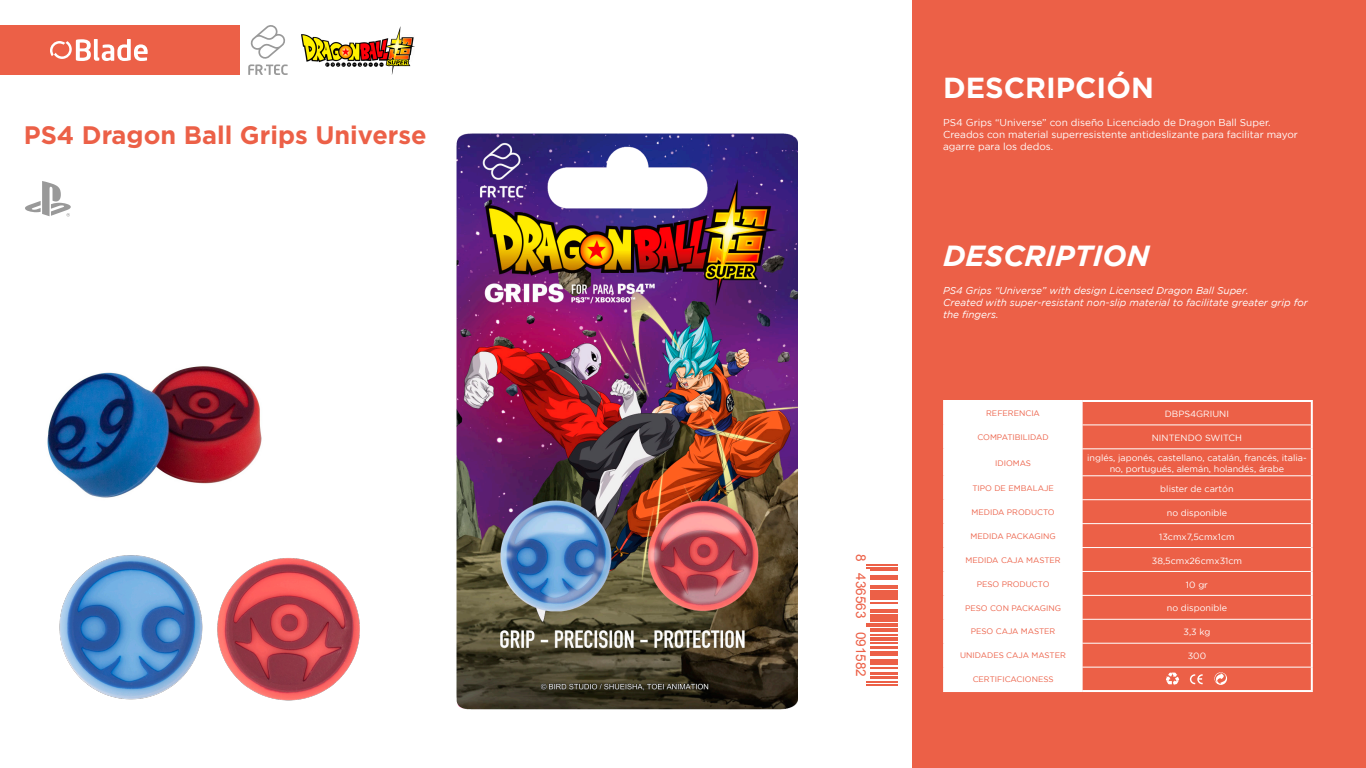
<style>
.page{position:relative;width:1366px;height:768px;background:#fff}
.page>*{position:absolute;margin:0;border:0;box-sizing:border-box;transform-origin:0 0}
.t1{font:700 29px "Gotham";color:#fff}
.t2{font:italic 700 29px "Gotham";color:#fff}
.t3{font:700 25.3px "Gotham";color:#ec6047}
.t4{font:13.6px "Arial";color:#ec6047}
.t5{font:10px/12px "Gotham";color:#fff}
.t6{font:italic 10px/12px "Gotham";color:#fff}
.t7{font:9px/10.8px "Gotham";color:#fff;text-align:center}
.t8{font:8px "Gotham";color:#ec6047}
</style>
<div class="page">
<div style="left:0;top:25px;width:239px;height:50px;background:#ec6047"></div>
<svg style="left:50px;top:39px;width:98px;height:22px"></svg>
<div style="left:912px;top:0;width:454px;height:768px;background:#ec6047"></div>
<img style="left:59px;top:555px;width:301px;height:146px">
<img style="left:456px;top:133px;width:342px;height:577px">
<hr style="left:1082px;top:449px;width:229px;height:1px;background:#fff">
<hr style="left:1082px;top:476px;width:229px;height:1px;background:#fff">
<hr style="left:1082px;top:499px;width:229px;height:1px;background:#fff">
<hr style="left:1082px;top:523px;width:229px;height:1px;background:#fff">
<hr style="left:1082px;top:547px;width:229px;height:1px;background:#fff">
<hr style="left:1082px;top:571px;width:229px;height:1px;background:#fff">
<hr style="left:1082px;top:595px;width:229px;height:1px;background:#fff">
<hr style="left:1082px;top:619px;width:229px;height:1px;background:#fff">
<hr style="left:1082px;top:643px;width:229px;height:1px;background:#fff">
<hr style="left:1082px;top:667px;width:229px;height:1px;background:#fff">
<div style="left:945px;top:402px;width:138px;height:288px;background:#fff"></div>
<hr style="left:943px;top:400px;width:139px;height:2px;background:#fff">
<hr style="left:943px;top:402px;width:2px;height:23px;background:#fff">
<hr style="left:1082px;top:400px;width:231px;height:2px;background:#fff">
<hr style="left:1311px;top:402px;width:2px;height:23px;background:#fff">
<hr style="left:943px;top:425px;width:2px;height:24px;background:#fff">
<hr style="left:1311px;top:425px;width:2px;height:24px;background:#fff">
<hr style="left:943px;top:449px;width:2px;height:27px;background:#fff">
<hr style="left:1311px;top:449px;width:2px;height:27px;background:#fff">
<hr style="left:943px;top:476px;width:2px;height:24px;background:#fff">
<hr style="left:1311px;top:476px;width:2px;height:24px;background:#fff">
<hr style="left:943px;top:500px;width:2px;height:24px;background:#fff">
<hr style="left:1311px;top:500px;width:2px;height:24px;background:#fff">
<hr style="left:943px;top:524px;width:2px;height:24px;background:#fff">
<hr style="left:1311px;top:524px;width:2px;height:24px;background:#fff">
<hr style="left:943px;top:548px;width:2px;height:23px;background:#fff">
<hr style="left:1311px;top:548px;width:2px;height:23px;background:#fff">
<hr style="left:943px;top:571px;width:2px;height:24px;background:#fff">
<hr style="left:1311px;top:571px;width:2px;height:24px;background:#fff">
<hr style="left:943px;top:595px;width:2px;height:24px;background:#fff">
<hr style="left:1311px;top:595px;width:2px;height:24px;background:#fff">
<hr style="left:943px;top:619px;width:2px;height:24px;background:#fff">
<hr style="left:1311px;top:619px;width:2px;height:24px;background:#fff">
<hr style="left:943px;top:643px;width:2px;height:24px;background:#fff">
<hr style="left:1311px;top:643px;width:2px;height:24px;background:#fff">
<hr style="left:943px;top:667px;width:2px;height:23px;background:#fff">
<hr style="left:1311px;top:667px;width:2px;height:23px;background:#fff">
<hr style="left:943px;top:690px;width:139px;height:2px;background:#fff">
<hr style="left:1082px;top:690px;width:231px;height:2px;background:#fff">
<hr style="left:945px;top:425px;width:137px;height:1px;background:#fff">
<hr style="left:1082px;top:425px;width:229px;height:1px;background:#fff">
<svg style="left:248px;top:25px;width:40px;height:50px"></svg>
<svg style="left:1190px;top:674px;width:13px;height:10px"></svg>
<svg style="left:1166px;top:673px;width:13px;height:12px"></svg>
<svg style="left:1214px;top:672px;width:13px;height:13px"></svg>
<img style="left:301px;top:27px;width:113px;height:48px">
<svg style="left:25px;top:181px;width:46px;height:36px"></svg>
<hr style="left:866px;top:565px;width:31px;height:1px;background:#ec6047">
<hr style="left:866px;top:567px;width:31px;height:1px;background:#ec6047">
<svg style="left:870px;top:570px;width:27px;height:1px"></svg>
<hr style="left:870px;top:575px;width:27px;height:2px;background:#ec6047">
<svg style="left:870px;top:579px;width:27px;height:7px"></svg>
<hr style="left:870px;top:587px;width:27px;height:2px;background:#ec6047">
<div style="left:870px;top:590px;width:27px;height:5px;background:#ec6047"></div>
<hr style="left:870px;top:596px;width:27px;height:4px;background:#ec6047">
<svg style="left:870px;top:603px;width:27px;height:10px"></svg>
<div style="left:870px;top:614px;width:27px;height:5px;background:#ec6047"></div>
<svg style="left:870px;top:621px;width:27px;height:1px"></svg>
<hr style="left:866px;top:623px;width:31px;height:1px;background:#ec6047">
<hr style="left:866px;top:626px;width:31px;height:1px;background:#ec6047">
<hr style="left:870px;top:628px;width:27px;height:4px;background:#ec6047">
<svg style="left:870px;top:635px;width:27px;height:1px"></svg>
<hr style="left:870px;top:637px;width:27px;height:4px;background:#ec6047">
<svg style="left:870px;top:642px;width:27px;height:1px"></svg>
<hr style="left:870px;top:646px;width:27px;height:3px;background:#ec6047">
<hr style="left:870px;top:651px;width:27px;height:3px;background:#ec6047">
<svg style="left:870px;top:655px;width:27px;height:1px"></svg>
<hr style="left:870px;top:659px;width:27px;height:3px;background:#ec6047">
<svg style="left:870px;top:664px;width:27px;height:5px"></svg>
<hr style="left:870px;top:673px;width:27px;height:2px;background:#ec6047">
<hr style="left:870px;top:676px;width:27px;height:3px;background:#ec6047">
<hr style="left:866px;top:682px;width:31px;height:1px;background:#ec6047">
<hr style="left:866px;top:684px;width:31px;height:1px;background:#ec6047">
<img style="left:47px;top:366px;width:215px;height:132px">
<p class="t3" style="left:24px;top:120px;width:404px">PS4 Dragon Ball Grips Universe</p>
<h3 class="t4" style="left:870px;top:554px;width:125px;rotate:90deg">8 436563 091582</h3>
<p class="t1" style="left:943px;top:71px;width:212px">DESCRIPCIÓN</p>
<p class="t5" style="left:943px;top:116px;width:329px">PS4 Grips “Universe” con diseño Licenciado de Dragon Ball Super.</p>
<p class="t5" style="left:943px;top:128px;width:356px">Creados con material superresistente antideslizante para facilitar mayor agarre para los dedos.</p>
<p class="t2" style="left:943px;top:239px;width:208px">DESCRIPTION</p>
<p class="t6" style="left:943px;top:285px;width:307px">PS4 Grips “Universe” with design Licensed Dragon Ball Super.</p>
<p class="t6" style="left:943px;top:297px;width:366px">Created with super-resistant non-slip material to facilitate greater grip for the fingers.</p>
<p class="t8" style="left:986px;top:409px;width:55px">REFERENCIA</p>
<p class="t7" style="left:1165px;top:408px;width:66px">DBPS4GRIUNI</p>
<p class="t8" style="left:977px;top:433px;width:73px">COMPATIBILIDAD</p>
<p class="t7" style="left:1152px;top:432px;width:92px">NINTENDO SWITCH</p>
<p class="t8" style="left:995px;top:458px;width:37px">IDIOMAS</p>
<p class="t7" style="left:1087px;top:452px;width:221px">inglés, japonés, castellano, catalán, francés, italia&shy;no, portugués, alemán, holandés, árabe</p>
<p class="t8" style="left:972px;top:484px;width:83px">TIPO DE EMBALAJE</p>
<p class="t7" style="left:1160px;top:483px;width:75px">blister de cartón</p>
<p class="t8" style="left:971px;top:508px;width:85px">MEDIDA PRODUCTO</p>
<p class="t7" style="left:1167px;top:507px;width:62px">no disponible</p>
<p class="t8" style="left:971px;top:532px;width:87px">MEDIDA PACKAGING</p>
<p class="t7" style="left:1159px;top:531px;width:77px">13cmx7,5cmx1cm</p>
<p class="t8" style="left:966px;top:555px;width:97px">MEDIDA CAJA MASTER</p>
<p class="t7" style="left:1152px;top:555px;width:92px">38,5cmx26cmx31cm</p>
<p class="t8" style="left:977px;top:579px;width:74px">PESO PRODUCTO</p>
<p class="t7" style="left:1186px;top:579px;width:23px">10 gr</p>
<p class="t8" style="left:965px;top:603px;width:97px">PESO CON PACKAGING</p>
<p class="t7" style="left:1167px;top:603px;width:62px">no disponible</p>
<p class="t8" style="left:971px;top:627px;width:86px">PESO CAJA MASTER</p>
<p class="t7" style="left:1184px;top:627px;width:28px">3,3 kg</p>
<p class="t8" style="left:960px;top:651px;width:107px">UNIDADES CAJA MASTER</p>
<p class="t7" style="left:1188px;top:651px;width:20px">300</p>
<p class="t8" style="left:973px;top:675px;width:82px">CERTIFICACIONESS</p>
</div>
